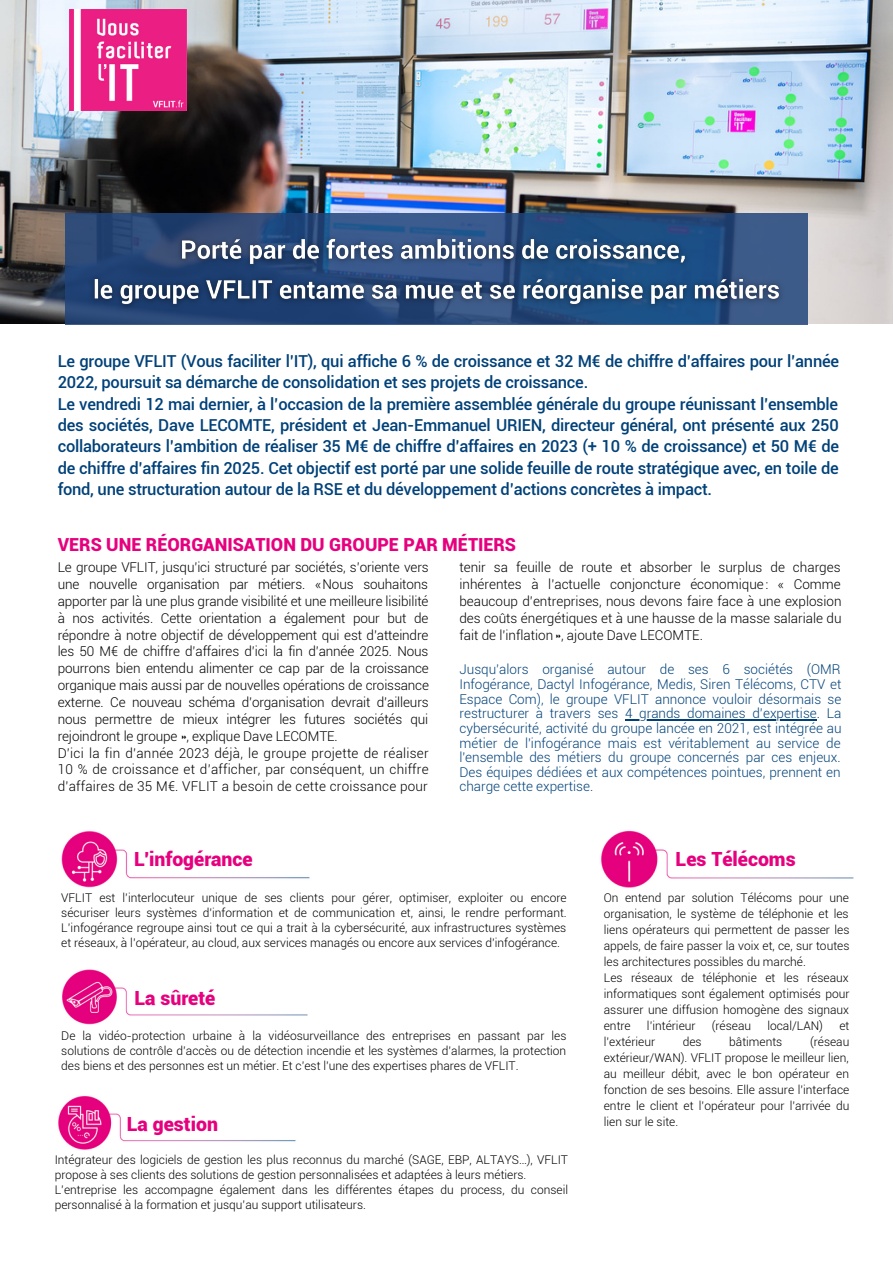
<style>
.page{position:relative;width:893px;height:1264px;background:#fff}
.page>*{position:absolute;margin:0;border:0;box-sizing:border-box;transform-origin:0 0}
.t1{font:900 19.5px "Roboto";color:#e6007e}
.t2{font:900 18px "Roboto";color:#e6007e}
.t3{font:500 16.5px/21.3px "Roboto";letter-spacing:-.015em;color:#004179}
.t4{font:300 13.5px/16.8px "Roboto";color:#000;text-align:justify}
.t5{font:300 13.5px/14.5px "Roboto";color:#004179;text-align:justify}
.t6{font:300 12px/16px "Roboto";color:#000;text-align:justify}
</style>
<div class="page">
<img style="left:600px;top:830px;width:254px;height:57px">
<div style="left:671px;top:850px;width:184px;height:22px;background:#fff"></div>
<img style="left:61px;top:831px;width:249px;height:56px">
<div style="left:130px;top:850px;width:184px;height:22px;background:#fff"></div>
<img style="left:62px;top:969px;width:246px;height:56px">
<div style="left:130px;top:989px;width:184px;height:21px;background:#fff"></div>
<img style="left:0;top:0;width:892px;height:323px">
<hr style="left:625px;top:719px;width:191px;height:1px;background:#004179">
<img style="left:58px;top:1095px;width:238px;height:55px">
<div style="left:122px;top:1114px;width:184px;height:22px;background:#fff"></div>
<svg style="left:65px;top:213px;width:742px;height:112px"></svg>
<img style="left:82px;top:225px;width:708px;height:91px">
<img style="left:70px;top:9px;width:117px;height:102px">
<p class="t3" style="left:58px;top:350px;width:782px">Le groupe VFLIT (Vous faciliter l’IT), qui affiche 6 % de croissance et 32 M€ de chiffre d’affaires pour l’année<br>2022, poursuit sa démarche de consolidation et ses projets de croissance.</p>
<p class="t3" style="left:58px;top:393px;width:783px;text-align:justify">Le vendredi 12 mai dernier, à l’occasion de la première assemblée générale du groupe réunissant l’ensemble des sociétés, Dave LECOMTE, président et Jean-Emmanuel URIEN, directeur général, ont présenté aux 250 collaborateurs l’ambition de réaliser 35 M€ de chiffre d’affaires en 2023 (+ 10 % de croissance) et 50 M€ de de chiffre d’affaires fin 2025. Cet objectif est porté par une solide feuille de route stratégique avec, en toile de fond, une structuration autour de la RSE et du développement d’actions concrètes à impact.</p>
<p class="t2" style="left:58px;top:534px;width:460px">VERS UNE RÉORGANISATION DU GROUPE PAR MÉTIERS</p>
<p class="t4" style="left:58px;top:559px;width:373px">Le groupe VFLIT, jusqu’ici structuré par sociétés, s’oriente vers une nouvelle organisation par métiers. «Nous souhaitons apporter par là une plus grande visibilité et une meilleure lisibilité à nos activités. Cette orientation a également pour but de répondre à notre objectif de développement qui est d’atteindre les 50 M€ de chiffre d’affaires d’ici la fin d’année 2025. Nous pourrons bien entendu alimenter ce cap par de la croissance organique mais aussi par de nouvelles opérations de croissance externe. Ce nouveau schéma d’organisation devrait d’ailleurs nous permettre de mieux intégrer les futures sociétés qui rejoindront le groupe », explique Dave LECOMTE.</p>
<p class="t4" style="left:58px;top:744px;width:372px">D’ici la fin d’année 2023 déjà, le groupe projette de réaliser 10 % de croissance et d’afficher, par conséquent, un chiffre d’affaires de 35 M€. VFLIT a besoin de cette croissance pour</p>
<p class="t4" style="left:459px;top:559px;width:383px">tenir sa feuille de route et absorber le surplus de charges inhérentes à l’actuelle conjoncture économique: « Comme beaucoup d’entreprises, nous devons faire face à une explosion des coûts énergétiques et à une hausse de la masse salariale du fait de l’inflation», ajoute Dave LECOMTE.</p>
<p class="t5" style="left:459px;top:662px;width:383px">Jusqu’alors organisé autour de ses 6 sociétés (OMR Infogérance, Dactyl Infogérance, Medis, Siren Télécoms, CTV et Espace Com), le groupe VFLIT annonce vouloir désormais se restructurer à travers ses 4 grands domaines d’expertise. La cybersécurité, activité du groupe lancée en 2021, est intégrée au métier de l'infogérance mais est véritablement au service de l'ensemble des métiers du groupe concernés par ces enjeux.<br>Des équipes dédiées et aux compétences pointues, prennent en charge cette expertise.</p>
<p class="t1" style="left:134px;top:848px;width:120px">L'infogérance</p>
<p class="t1" style="left:675px;top:848px;width:122px">Les Télécoms</p>
<p class="t6" style="left:61px;top:890px;width:507px;line-height:15px">VFLIT est l’interlocuteur unique de ses clients pour gérer, optimiser, exploiter ou encore sécuriser leurs systèmes d’information et de communication et, ainsi, le rendre performant.<br>L’infogérance regroupe ainsi tout ce qui a trait à la cybersécurité, aux infrastructures systèmes et réseaux, à l’opérateur, au cloud, aux services managés ou encore aux services d’infogérance.</p>
<p class="t6" style="left:603px;top:890px;width:247px">On entend par solution Télécoms pour une organisation, le système de téléphonie et les liens opérateurs qui permettent de passer les appels, de faire passer la voix et, ce, sur toutes les architectures possibles du marché.</p>
<p class="t6" style="left:603px;top:970px;width:247px">Les réseaux de téléphonie et les réseaux informatiques sont également optimisés pour assurer une diffusion homogène des signaux entre</p>
<p class="t1" style="left:134px;top:986px;width:83px">La sûreté</p>
<p class="t6" style="left:61px;top:1028px;width:506px;line-height:15px">De la vidéo-protection urbaine à la vidéosurveillance des entreprises en passant par les solutions de contrôle d’accès ou de détection incendie et les systèmes d’alarmes, la protection des biens et des personnes est un métier. Et c’est l’une des expertises phares de VFLIT.</p>
<p class="t6" style="left:647px;top:1018px;width:50px">l’intérieur</p>
<p class="t6" style="left:711px;top:1018px;width:41px">(réseau</p>
<p class="t6" style="left:767px;top:1018px;width:57px">local/LAN)</p>
<p class="t6" style="left:839px;top:1018px;width:12px">et</p>
<p class="t6" style="left:603px;top:1034px;width:53px">l’extérieur</p>
<p class="t6" style="left:682px;top:1034px;width:20px">des</p>
<p class="t6" style="left:729px;top:1034px;width:55px">bâtiments</p>
<p class="t6" style="left:603px;top:1034px;width:247px;text-indent:206px">(réseau extérieur/WAN). VFLIT propose le meilleur lien, au meilleur débit, avec le bon opérateur en fonction de ses besoins. Elle assure l’interface entre le client et l’opérateur pour l’arrivée du</p>
<p class="t1" style="left:127px;top:1112px;width:93px">La gestion</p>
<p class="t6" style="left:603px;top:1114px;width:76px">lien sur le site.</p>
<p class="t6" style="left:55px;top:1152px;width:515px;line-height:15px">Intégrateur des logiciels de gestion les plus reconnus du marché (SAGE, EBP, ALTAYS…), VFLIT propose à ses clients des solutions de gestion personnalisées et adaptées à leurs métiers.</p>
<p class="t6" style="left:55px;top:1182px;width:515px;line-height:15px">L’entreprise les accompagne également dans les différentes étapes du process, du conseil personnalisé à la formation et jusqu’au support utilisateurs.</p>
</div>
